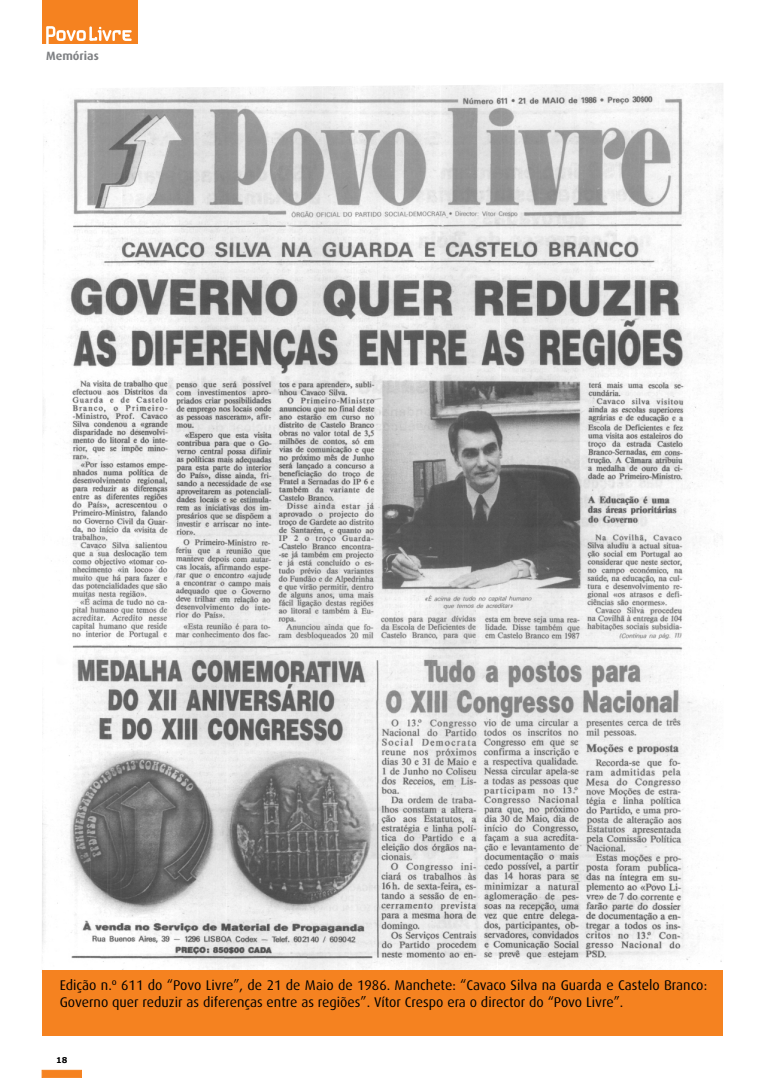
<style>
.page{position:relative;width:766px;height:1078px;background:#fff}
.page>*{position:absolute;margin:0;border:0;box-sizing:border-box;transform-origin:0 0}
.t1{font:14px/17px "Dax";color:#000}
.t2{font:700 12px "Dax";color:#808285}
.t3{font:700 8px "Verdana";color:#000}
</style>
<div class="page">
<div style="left:42px;top:1069px;width:40px;height:8px;background:#f58220;border:1px solid #f58220"></div>
<img style="left:42px;top:83px;width:681px;height:889px">
<div style="left:43px;top:969px;width:680px;height:66px;background:#f58220"></div>
<div style="left:42px;top:0;width:95px;height:44px;background:#f58220"></div>
<svg style="left:46px;top:26px;width:86px;height:18px"></svg>
<p class="t2" style="left:46px;top:49px;width:54px">Memórias</p>
<p class="t1" style="left:60px;top:976px;width:648px">Edição n.º 611 do “Povo Livre”, de 21 de Maio de 1986. Manchete: “Cavaco Silva na Guarda e Castelo Branco:<br>Governo quer reduzir as diferenças entre as regiões”. Vítor Crespo era o director do “Povo Livre”.</p>
<p class="t3" style="left:56px;top:1054px;width:13px">18</p>
</div>
